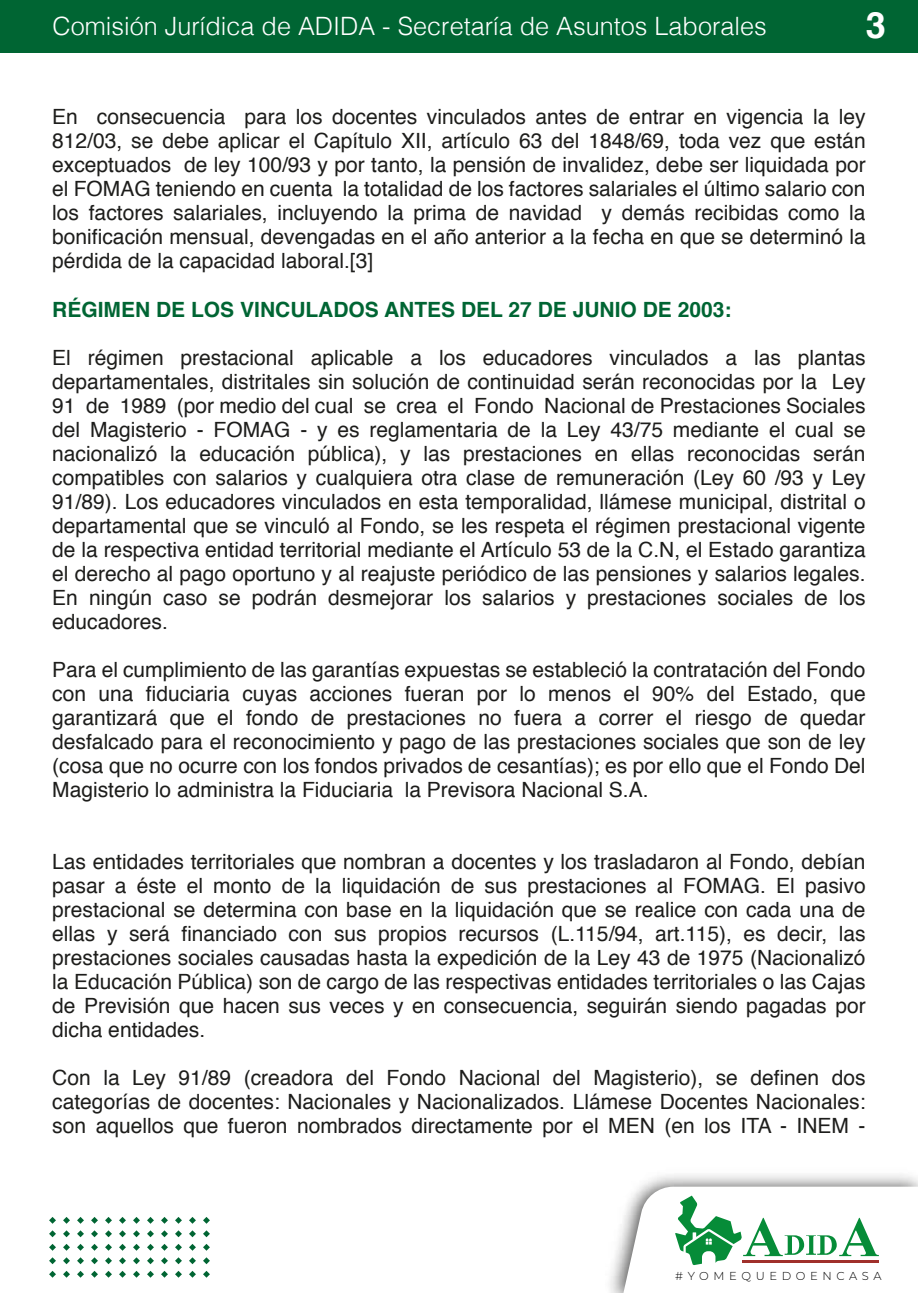
<style>
.page{position:relative;width:918px;height:1293px;background:#fff}
.page>*{position:absolute;margin:0;border:0;box-sizing:border-box;transform-origin:0 0}
.t1{font:700 36.15px "Helvetica";color:#fff}
.t2{font:300 25.2px "Helvetica";color:#fff}
.t3{font:21px/24px "Helvetica";color:#1d1d1b;text-align:justify}
.t4{font:700 21px "Helvetica";color:#006533}
.t5{font:300 11.55px "Montserrat";letter-spacing:.4em;color:#010101}
</style>
<div class="page">
<img style="left:610px;top:1174px;width:308px;height:119px">
<svg style="left:623px;top:1187px;width:295px;height:106px"></svg>
<svg style="left:147px;top:1257px;width:7px;height:7px"></svg>
<svg style="left:161px;top:1257px;width:7px;height:7px"></svg>
<svg style="left:133px;top:1257px;width:7px;height:7px"></svg>
<svg style="left:175px;top:1257px;width:7px;height:7px"></svg>
<svg style="left:105px;top:1257px;width:7px;height:7px"></svg>
<svg style="left:119px;top:1257px;width:7px;height:7px"></svg>
<svg style="left:189px;top:1257px;width:7px;height:7px"></svg>
<svg style="left:63px;top:1244px;width:7px;height:7px"></svg>
<svg style="left:91px;top:1244px;width:7px;height:7px"></svg>
<svg style="left:105px;top:1244px;width:7px;height:7px"></svg>
<svg style="left:77px;top:1244px;width:7px;height:7px"></svg>
<svg style="left:49px;top:1244px;width:7px;height:7px"></svg>
<svg style="left:91px;top:1257px;width:7px;height:7px"></svg>
<svg style="left:203px;top:1257px;width:7px;height:7px"></svg>
<svg style="left:161px;top:1271px;width:7px;height:7px"></svg>
<svg style="left:105px;top:1271px;width:7px;height:7px"></svg>
<svg style="left:119px;top:1271px;width:7px;height:7px"></svg>
<svg style="left:133px;top:1271px;width:7px;height:7px"></svg>
<svg style="left:147px;top:1271px;width:7px;height:7px"></svg>
<svg style="left:91px;top:1271px;width:7px;height:7px"></svg>
<svg style="left:49px;top:1271px;width:7px;height:7px"></svg>
<svg style="left:77px;top:1271px;width:7px;height:7px"></svg>
<svg style="left:175px;top:1271px;width:7px;height:7px"></svg>
<svg style="left:203px;top:1271px;width:7px;height:7px"></svg>
<svg style="left:49px;top:1257px;width:7px;height:7px"></svg>
<svg style="left:119px;top:1244px;width:7px;height:7px"></svg>
<svg style="left:63px;top:1257px;width:7px;height:7px"></svg>
<svg style="left:189px;top:1271px;width:7px;height:7px"></svg>
<svg style="left:77px;top:1257px;width:7px;height:7px"></svg>
<svg style="left:63px;top:1271px;width:7px;height:7px"></svg>
<svg style="left:77px;top:1217px;width:7px;height:7px"></svg>
<svg style="left:175px;top:1230px;width:7px;height:7px"></svg>
<svg style="left:63px;top:1217px;width:7px;height:7px"></svg>
<svg style="left:105px;top:1217px;width:7px;height:7px"></svg>
<svg style="left:49px;top:1217px;width:7px;height:7px"></svg>
<svg style="left:189px;top:1230px;width:7px;height:7px"></svg>
<svg style="left:203px;top:1230px;width:7px;height:7px"></svg>
<svg style="left:91px;top:1217px;width:7px;height:7px"></svg>
<svg style="left:175px;top:1217px;width:7px;height:7px"></svg>
<svg style="left:189px;top:1217px;width:7px;height:7px"></svg>
<svg style="left:203px;top:1217px;width:7px;height:7px"></svg>
<svg style="left:161px;top:1217px;width:7px;height:7px"></svg>
<svg style="left:133px;top:1217px;width:7px;height:7px"></svg>
<svg style="left:119px;top:1217px;width:7px;height:7px"></svg>
<svg style="left:147px;top:1217px;width:7px;height:7px"></svg>
<svg style="left:119px;top:1230px;width:7px;height:7px"></svg>
<svg style="left:203px;top:1244px;width:7px;height:7px"></svg>
<svg style="left:189px;top:1244px;width:7px;height:7px"></svg>
<svg style="left:49px;top:1230px;width:7px;height:7px"></svg>
<svg style="left:147px;top:1244px;width:7px;height:7px"></svg>
<svg style="left:63px;top:1230px;width:7px;height:7px"></svg>
<svg style="left:175px;top:1244px;width:7px;height:7px"></svg>
<svg style="left:161px;top:1244px;width:7px;height:7px"></svg>
<svg style="left:133px;top:1230px;width:7px;height:7px"></svg>
<svg style="left:77px;top:1230px;width:7px;height:7px"></svg>
<svg style="left:161px;top:1230px;width:7px;height:7px"></svg>
<svg style="left:147px;top:1230px;width:7px;height:7px"></svg>
<svg style="left:133px;top:1244px;width:7px;height:7px"></svg>
<svg style="left:91px;top:1230px;width:7px;height:7px"></svg>
<svg style="left:105px;top:1230px;width:7px;height:7px"></svg>
<div style="left:0;top:0;width:918px;height:52px;background:#006533"></div>
<p class="t2" style="left:53px;top:4px;width:716px">Comisión Jurídica de ADIDA - Secretaría de Asuntos Laborales</p>
<h1 class="t1" style="left:866px;top:-3px;width:22px">3</h1>
<p class="t3" style="left:52px;top:106px;width:815px">En consecuencia para los docentes vinculados antes de entrar en vigencia la ley 812/03, se debe aplicar el Capítulo XII, artículo 63 del 1848/69, toda vez que están exceptuados de ley 100/93 y por tanto, la pensión de invalidez, debe ser liquidada por el FOMAG teniendo en cuenta la totalidad de los factores salariales el último salario con los factores salariales, incluyendo la prima de navidad y demás recibidas como la bonificación mensual, devengadas en el año anterior a la fecha en que se determinó la pérdida de la capacidad laboral.[3]</p>
<p class="t4" style="left:52px;top:293px;width:681px">RÉGIMEN DE LOS VINCULADOS ANTES DEL 27 DE JUNIO DE 2003:</p>
<p class="t3" style="left:52px;top:346px;width:815px">El régimen prestacional aplicable a los educadores vinculados a las plantas departamentales, distritales sin solución de continuidad serán reconocidas por la Ley 91 de 1989 (por medio del cual se crea el Fondo Nacional de Prestaciones Sociales del Magisterio - FOMAG - y es reglamentaria de la Ley 43/75 mediante el cual se nacionalizó la educación pública), y las prestaciones en ellas reconocidas serán compatibles con salarios y cualquiera otra clase de remuneración (Ley 60 /93 y Ley 91/89). Los educadores vinculados en esta temporalidad, llámese municipal, distrital o departamental que se vinculó al Fondo, se les respeta el régimen prestacional vigente de la respectiva entidad territorial mediante el Artículo 53 de la C.N, el Estado garantiza el derecho al pago oportuno y al reajuste periódico de las pensiones y salarios legales.<br>En ningún caso se podrán desmejorar los salarios y prestaciones sociales de los educadores.</p>
<p class="t3" style="left:52px;top:658px;width:815px">Para el cumplimiento de las garantías expuestas se estableció la contratación del Fondo con una fiduciaria cuyas acciones fueran por lo menos el 90% del Estado, que garantizará que el fondo de prestaciones no fuera a correr el riesgo de quedar desfalcado para el reconocimiento y pago de las prestaciones sociales que son de ley (cosa que no ocurre con los fondos privados de cesantías); es por ello que el Fondo Del Magisterio lo administra la Fiduciaria la Previsora Nacional S.A.</p>
<p class="t3" style="left:52px;top:851px;width:815px">Las entidades territoriales que nombran a docentes y los trasladaron al Fondo, debían pasar a éste el monto de la liquidación de sus prestaciones al FOMAG. El pasivo prestacional se determina con base en la liquidación que se realice con cada una de ellas y será financiado con sus propios recursos (L.115/94, art.115), es decir, las prestaciones sociales causadas hasta la expedición de la Ley 43 de 1975 (Nacionalizó la Educación Pública) son de cargo de las respectivas entidades territoriales o las Cajas de Previsión que hacen sus veces y en consecuencia, seguirán siendo pagadas por dicha entidades.</p>
<p class="t3" style="left:52px;top:1067px;width:815px">Con la Ley 91/89 (creadora del Fondo Nacional del Magisterio), se definen dos categorías de docentes: Nacionales y Nacionalizados. Llámese Docentes Nacionales: son aquellos que fueron nombrados directamente por el MEN (en los ITA - INEM -</p>
<p class="t5" style="left:675px;top:1268px;width:208px">#YOMEQUEDOENCASA</p>
</div>
